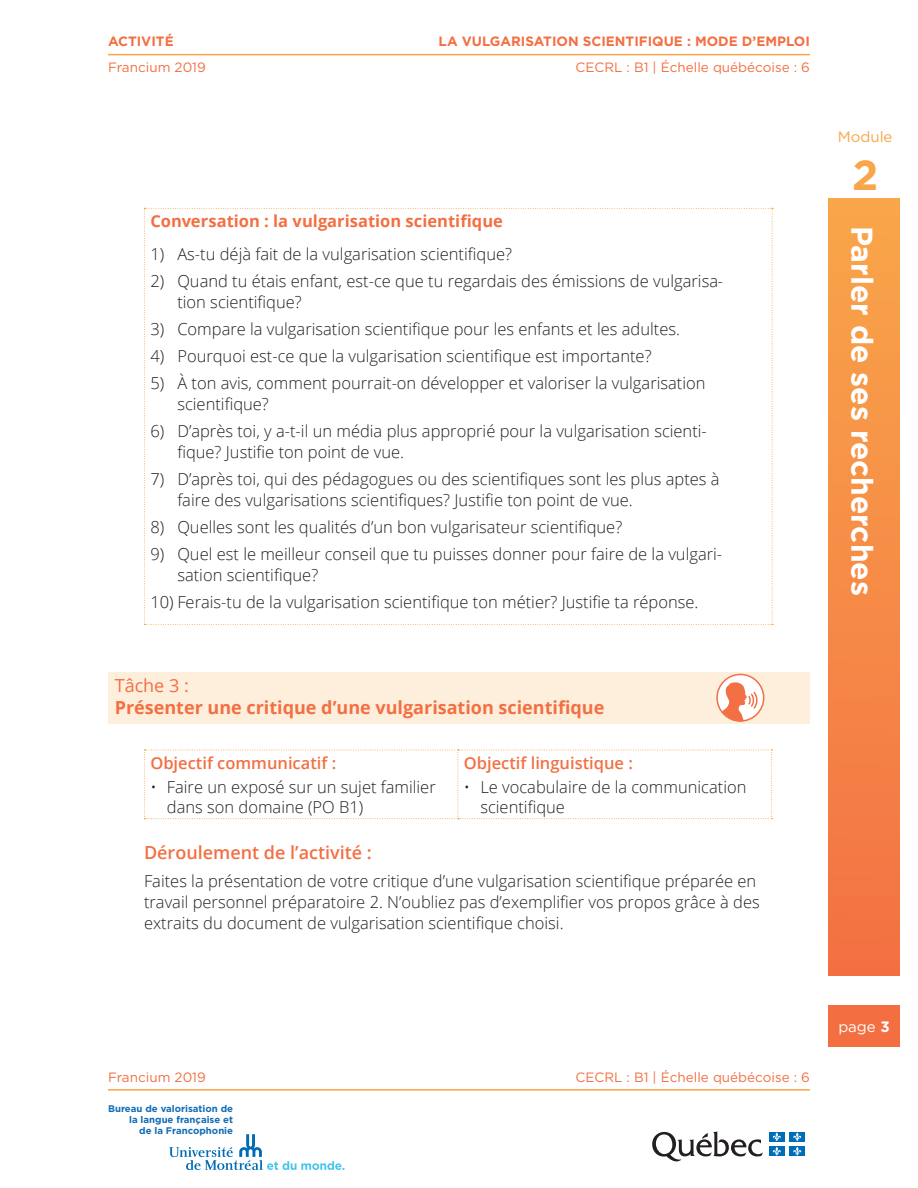
<style>
.page{position:relative;width:918px;height:1188px;background:#fff}
.page>*{position:absolute;margin:0;border:0;box-sizing:border-box;transform-origin:0 0}
.t1{font:700 42px "Gotham HTF";color:#f9a549}
.t2{font:700 30px "Gotham HTF";color:#fff}
.t3{font:700 18px "Open Sans";color:#f36f42}
.t4{font:600 18px "Open Sans";color:#f36f42}
.t5{font:18px "Open Sans";color:#f36f42}
.t6{font:300 16.5px/21px "Open Sans";color:#231f20}
.t7{font:600 16.5px "Open Sans";color:#f36f42}
.t8{font:700 16.5px "Open Sans";color:#f36f42}
.t9{font:15px "Gotham";color:#f9a549}
.t10{font:15px "Gotham HTF";color:#fff}
.t11{font:13.5px "Gotham HTF";color:#f36f42}
.t12{font:700 13.5px "Gotham HTF";color:#f36f42}
.t13{font:700 9.6px/11.1px "Gotham";color:#0f6cb6;text-align:right}
.s1{font-weight:700}
</style>
<div class="page">
<div style="left:828px;top:1005px;width:72px;height:41px;background:#f36f42"></div>
<svg style="left:652px;top:1131px;width:111px;height:31px"></svg>
<div style="left:769px;top:1132px;width:16px;height:10px;background:#006cb7"></div>
<svg style="left:773px;top:1132px;width:8px;height:9px"></svg>
<div style="left:789px;top:1132px;width:16px;height:10px;background:#006cb7"></div>
<svg style="left:793px;top:1132px;width:8px;height:9px"></svg>
<div style="left:769px;top:1146px;width:16px;height:10px;background:#006cb7"></div>
<svg style="left:773px;top:1147px;width:8px;height:9px"></svg>
<div style="left:789px;top:1146px;width:16px;height:10px;background:#006cb7"></div>
<svg style="left:793px;top:1147px;width:8px;height:9px"></svg>
<svg style="left:169px;top:1134px;width:175px;height:36px"></svg>
<div style="left:828px;top:198px;width:72px;height:778px;background:linear-gradient(to bottom,#f9a64a,#f37143)"></div>
<hr style="left:108px;top:54px;width:702px;height:1px;background:#f9a549">
<hr style="left:108px;top:1089px;width:702px;height:2px;background:#f9a549">
<div style="left:108px;top:672px;width:702px;height:52px;background:#feefdd"></div>
<svg style="left:144px;top:208px;width:629px;height:417px"></svg>
<svg style="left:144px;top:750px;width:628px;height:69px"></svg>
<svg style="left:717px;top:674px;width:47px;height:47px"></svg>
<div style="left:716px;top:674px;width:48px;height:48px;border:2px solid #f36f44;border-radius:50%"></div>
<svg style="left:722px;top:682px;width:36px;height:40px"></svg>
<p class="t12" style="left:108px;top:34px;width:67px">ACTIVITÉ</p>
<p class="t12" style="left:439px;top:34px;width:373px">LA VULGARISATION SCIENTIFIQUE : MODE D’EMPLOI</p>
<p class="t11" style="left:108px;top:59px;width:99px">Francium 2019</p>
<p class="t11" style="left:575px;top:59px;width:236px">CECRL : B1 | Échelle québécoise : 6</p>
<p class="t8" style="left:150px;top:209px;width:354px">Conversation : la vulgarisation scientifique</p>
<p class="t6" style="left:150px;top:243px;width:363px">1) As-tu déjà fait de la vulgarisation scientifique?</p>
<p class="t6" style="left:177px;top:270px;width:547px;text-indent:-27px">2) Quand tu étais enfant, est-ce que tu regardais des émissions de vulgarisa&shy;tion scientifique?</p>
<p class="t6" style="left:150px;top:318px;width:531px">3) Compare la vulgarisation scientifique pour les enfants et les adultes.</p>
<p class="t6" style="left:150px;top:345px;width:503px">4) Pourquoi est-ce que la vulgarisation scientifique est importante?</p>
<p class="t6" style="left:177px;top:372px;width:530px;text-indent:-27px">5) À ton avis, comment pourrait-on développer et valoriser la vulgarisation scientifique?</p>
<p class="t6" style="left:177px;top:420px;width:531px;text-indent:-27px">6) D’après toi, y a-t-il un média plus approprié pour la vulgarisation scienti&shy;fique? Justifie ton point de vue.</p>
<p class="t6" style="left:177px;top:468px;width:544px;text-indent:-27px">7) D’après toi, qui des pédagogues ou des scientifiques sont les plus aptes à faire des vulgarisations scientifiques? Justifie ton point de vue.</p>
<p class="t6" style="left:150px;top:516px;width:473px">8) Quelles sont les qualités d’un bon vulgarisateur scientifique?</p>
<p class="t6" style="left:177px;top:543px;width:546px;text-indent:-27px">9) Quel est le meilleur conseil que tu puisses donner pour faire de la vulgari&shy;sation scientifique?</p>
<p class="t6" style="left:150px;top:591px;width:550px">10) Ferais-tu de la vulgarisation scientifique ton métier? Justifie ta réponse.</p>
<p class="t5" style="left:115px;top:673px;width:76px">Tâche 3 :</p>
<p class="t3" style="left:115px;top:694px;width:491px">Présenter une critique d’une vulgarisation scientifique</p>
<p class="t7" style="left:150px;top:751px;width:187px">Objectif communicatif :</p>
<p class="t6" style="left:167px;top:777px;width:270px;line-height:19.8px;text-indent:-16px">• Faire un exposé sur un sujet familier dans son domaine (PO B1)</p>
<p class="t7" style="left:464px;top:751px;width:171px">Objectif linguistique :</p>
<p class="t6" style="left:480px;top:777px;width:268px;line-height:19.8px;text-indent:-16px">• Le vocabulaire de la communication scientifique</p>
<p class="t4" style="left:144px;top:840px;width:229px">Déroulement de l’activité :</p>
<p class="t6" style="left:144px;top:870px;width:617px">Faites la présentation de votre critique d’une vulgarisation scientifique préparée en travail personnel préparatoire 2. N’oubliez pas d’exemplifier vos propos grâce à des extraits du document de vulgarisation scientifique choisi.</p>
<p class="t9" style="left:838px;top:128px;width:56px">Module</p>
<h1 class="t1" style="left:852px;top:151px;width:28px">2</h1>
<h2 class="t2" style="left:879px;top:226px;width:372px;rotate:90deg">Parler de ses recherches</h2>
<p class="t11" style="left:108px;top:1069px;width:99px">Francium 2019</p>
<p class="t11" style="left:575px;top:1069px;width:236px">CECRL : B1 | Échelle québécoise : 6</p>
<p class="t13" style="left:108px;top:1103px;width:126px">Bureau de valorisation de la langue française et<br>de la Francophonie</p>
<p class="t10" style="left:838px;top:1018px;width:53px">page <span class="s1">3</span></p>
</div>
